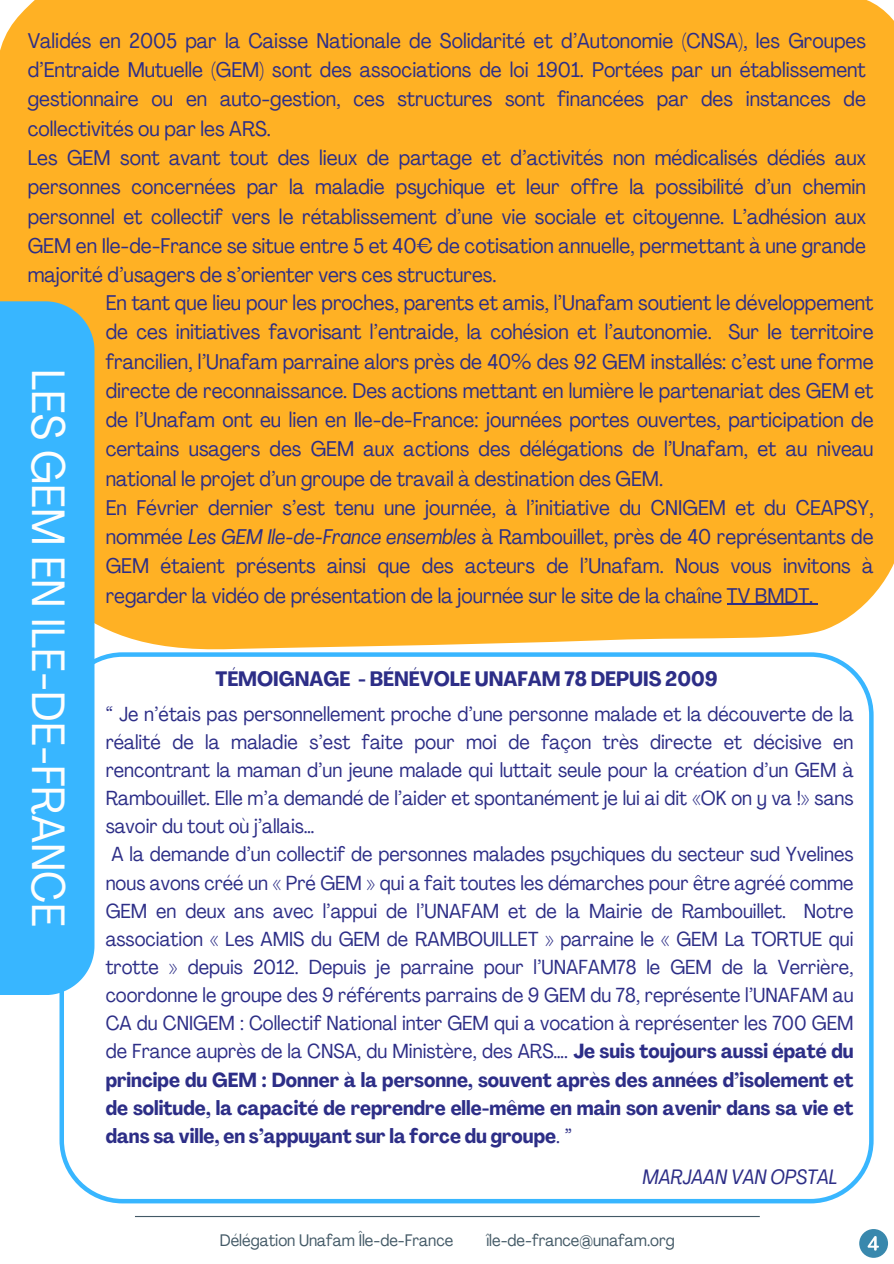
<style>
.page{position:relative;width:894px;height:1264px;background:#fff}
.page>*{position:absolute;margin:0;border:0;box-sizing:border-box;transform-origin:0 0}
.t1{font:condensed 46.05px "Agrandir";color:#fefefd}
.t2{font:condensed 21px/29.2px "Agrandir";color:#2d2e87}
.t3{font:700 condensed 20.55px "Agrandir";color:#2d2e87}
.t4{font:italic condensed 20.55px "Agrandir";color:#2d2e87}
.t5{font:condensed 20.1px/28.2px "Agrandir";color:#2d2e87}
.t6{font:condensed 16.5px "Agrandir";color:#435966}
.s1{font-style:italic}
.s2{font-weight:700}
</style>
<div class="page">
<hr style="left:135px;top:1215px;width:624px;height:1px;background:#435966">
<div style="left:859px;top:1228px;width:28px;height:29px;background:#3988ad;border-radius:50%"></div>
<svg style="left:867px;top:1236px;width:11px;height:14px"></svg>
<div style="left:0;top:0;width:893px;height:650px;background:#ffb124"></div>
<svg style="left:59px;top:652px;width:814px;height:551px"></svg>
<div style="left:0;top:301px;width:94px;height:693px;background:#38b6ff"></div>
<hr style="left:726px;top:604px;width:87px;height:1px;background:#2d2e87">
<h4 class="t2" style="left:28px;top:28px;width:839px">Validés en 2005 par la Caisse Nationale de Solidarité et d’Autonomie (CNSA), les Groupes d’Entraide Mutuelle (GEM) sont des associations de loi 1901. Portées par un établissement gestionnaire ou en auto-gestion, ces structures sont financées par des instances de collectivités ou par les ARS.<br>Les GEM sont avant tout des lieux de partage et d’activités non médicalisés dédiés aux personnes concernées par la maladie psychique et leur offre la possibilité d’un chemin personnel et collectif vers le rétablissement d’une vie sociale et citoyenne. L’adhésion aux GEM en Ile-de-France se situe entre 5 et 40€ de cotisation annuelle, permettant à une grande majorité d’usagers de s’orienter vers ces structures.</h4>
<h4 class="t1" style="left:67px;top:369px;width:559px;rotate:90deg">LES GEM EN ILE-DE-FRANCE</h4>
<h1 class="t2" style="left:106px;top:290px;width:769px">En tant que lieu pour les proches, parents et amis, l’Unafam soutient le développement de ces initiatives favorisant l’entraide, la cohésion et l’autonomie. Sur le territoire francilien, l’Unafam parraine alors près de 40% des 92 GEM installés: c’est une forme directe de reconnaissance. Des actions mettant en lumière le partenariat des GEM et de l’Unafam ont eu lien en Ile-de-France: journées portes ouvertes, participation de certains usagers des GEM aux actions des délégations de l’Unafam, et au niveau national le projet d’un groupe de travail à destination des GEM.<br>En Février dernier s’est tenu une journée, à l’initiative du CNIGEM et du CEAPSY, nommée <span class="s1">Les GEM Ile-de-France ensembles</span> à Rambouillet, près de 40 représentants de GEM étaient présents ainsi que des acteurs de l’Unafam. Nous vous invitons à regarder la vidéo de présentation de la journée sur le site de la chaîne TV BMDT.</h1>
<p class="t3" style="left:215px;top:671px;width:503px">TÉMOIGNAGE - BÉNÉVOLE UNAFAM 78 DEPUIS 2009</p>
<h2 class="t5" style="left:106px;top:701px;width:749px">“ Je n’étais pas personnellement proche d’une personne malade et la découverte de la réalité de la maladie s’est faite pour moi de façon très directe et décisive en rencontrant la maman d’un jeune malade qui luttait seule pour la création d’un GEM à Rambouillet. Elle m’a demandé de l’aider et spontanément je lui ai dit «OK on y va !» sans savoir du tout où j’allais…<br>A la demande d’un collectif de personnes malades psychiques du secteur sud Yvelines nous avons créé un « Pré GEM » qui a fait toutes les démarches pour être agréé comme GEM en deux ans avec l’appui de l’UNAFAM et de la Mairie de Rambouillet. Notre association « Les AMIS du GEM de RAMBOUILLET » parraine le « GEM La TORTUE qui trotte » depuis 2012. Depuis je parraine pour l’UNAFAM78 le GEM de la Verrière, coordonne le groupe des 9 référents parrains de 9 GEM du 78, représente l’UNAFAM au CA du CNIGEM : Collectif National inter GEM qui a vocation à représenter les 700 GEM de France auprès de la CNSA, du Ministère, des ARS…. <span class="s2">Je suis toujours aussi épaté du principe du GEM : Donner à la personne, souvent après des années d’isolement et de solitude, la capacité de reprendre elle-même en main son avenir dans sa vie et dans sa ville, en s’appuyant sur la force du groupe</span>. ”</h2>
<h4 class="t4" style="left:642px;top:1168px;width:196px">MARJAAN VAN OPSTAL</h4>
<p class="t6" style="left:220px;top:1233px;width:235px">Délégation Unafam Île-de-France</p>
<p class="t6" style="left:486px;top:1233px;width:190px">île-de-france@unafam.org</p>
</div>
